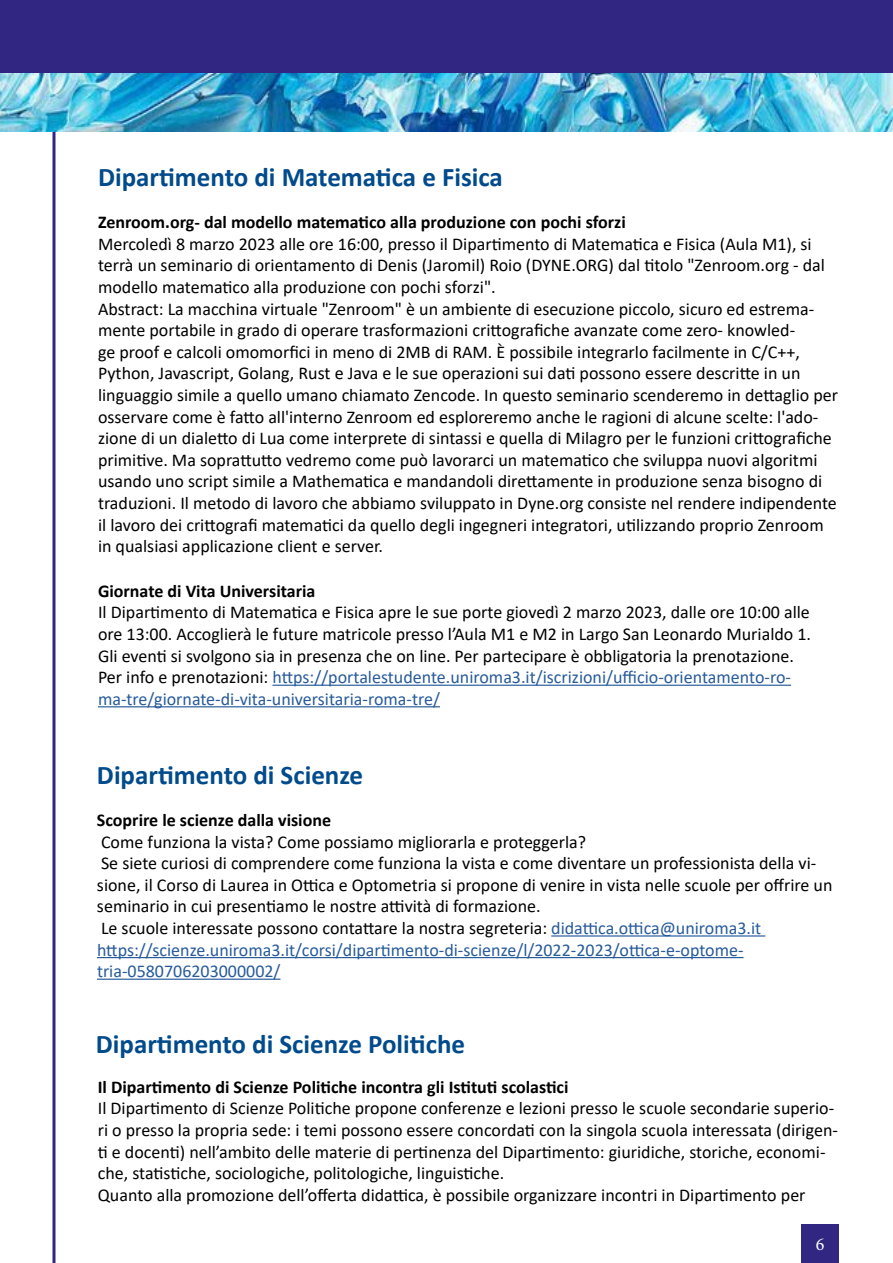
<style>
.page{position:relative;width:893px;height:1263px;background:#fff}
.page>*{position:absolute;margin:0;border:0;box-sizing:border-box;transform-origin:0 0}
.t1{font:700 27px "Calibri";color:#014b8c}
.t2{font:18px/21.6px "Calibri";color:#000}
.t3{font:700 18px "Calibri";color:#000}
.t4{font:18px "Minion Pro";color:#fff}
.s1{color:#275b9b}
</style>
<div class="page">
<img style="left:0;top:74px;width:893px;height:58px">
<div style="left:0;top:0;width:893px;height:74px;background:#312783"></div>
<svg style="left:52px;top:132px;width:4px;height:1131px"></svg>
<div style="left:801px;top:1225px;width:38px;height:38px;background:#312783"></div>
<hr style="left:272px;top:685px;width:519px;height:1px;background:#275b9b">
<hr style="left:98px;top:706px;width:342px;height:1px;background:#275b9b">
<hr style="left:551px;top:935px;width:214px;height:1px;background:#275b9b">
<hr style="left:97px;top:957px;width:647px;height:1px;background:#275b9b">
<hr style="left:97px;top:978px;width:183px;height:2px;background:#275b9b">
<h1 class="t1" style="left:98px;top:158px;width:406px">Dipartimento di Matematica e Fisica</h1>
<p class="t3" style="left:98px;top:209px;width:529px">Zenroom.org- dal modello matematico alla produzione con pochi sforzi</p>
<p class="t2" style="left:98px;top:232px;width:742px">Mercoledì 8 marzo 2023 alle ore 16:00, presso il Dipartimento di Matematica e Fisica (Aula M1), si terrà un seminario di orientamento di Denis (Jaromil) Roio (DYNE.ORG) dal titolo "Zenroom.org - dal modello matematico alla produzione con pochi sforzi".<br>Abstract: La macchina virtuale "Zenroom" è un ambiente di esecuzione piccolo, sicuro ed estrema&shy;mente portabile in grado di operare trasformazioni crittografiche avanzate come zero- knowled-<br>ge proof e calcoli omomorfici in meno di 2MB di RAM. È possibile integrarlo facilmente in C/C++, Python, Javascript, Golang, Rust e Java e le sue operazioni sui dati possono essere descritte in un linguaggio simile a quello umano chiamato Zencode. In questo seminario scenderemo in dettaglio per osservare come è fatto all'interno Zenroom ed esploreremo anche le ragioni di alcune scelte: l'ado&shy;zione di un dialetto di Lua come interprete di sintassi e quella di Milagro per le funzioni crittografiche primitive. Ma soprattutto vedremo come può lavorarci un matematico che sviluppa nuovi algoritmi usando uno script simile a Mathematica e mandandoli direttamente in produzione senza bisogno di traduzioni. Il metodo di lavoro che abbiamo sviluppato in Dyne.org consiste nel rendere indipendente il lavoro dei crittografi matematici da quello degli ingegneri integratori, utilizzando proprio Zenroom in qualsiasi applicazione client e server.</p>
<p class="t3" style="left:98px;top:578px;width:219px">Giornate di Vita Universitaria</p>
<p class="t2" style="left:98px;top:601px;width:715px">Il Dipartimento di Matematica e Fisica apre le sue porte giovedì 2 marzo 2023, dalle ore 10:00 alle ore 13:00. Accoglierà le future matricole presso l’Aula M1 e M2 in Largo San Leonardo Murialdo 1.<br>Gli eventi si svolgono sia in presenza che on line. Per partecipare è obbligatoria la prenotazione.<br>Per info e prenotazioni: <span class="s1">https://portalestudente.uniroma3.it/iscrizioni/ufficio-orientamento-ro&shy;ma-tre/giornate-di-vita-universitaria-roma-tre/</span></p>
<h1 class="t1" style="left:97px;top:756px;width:268px">Dipartimento di Scienze</h1>
<p class="t3" style="left:97px;top:807px;width:236px">Scoprire le scienze dalla visione</p>
<p class="t2" style="left:97px;top:830px;width:737px">Come funziona la vista? Come possiamo migliorarla e proteggerla?<br>Se siete curiosi di comprendere come funziona la vista e come diventare un professionista della vi&shy;sione, il Corso di Laurea in Ottica e Optometria si propone di venire in vista nelle scuole per offrire un seminario in cui presentiamo le nostre attività di formazione.<br>Le scuole interessate possono contattare la nostra segreteria: <span class="s1">didattica.ottica@uniroma3.it https://scienze.uniroma3.it/corsi/dipartimento-di-scienze/l/2022-2023/ottica-e-optome&shy;tria-0580706203000002/</span></p>
<h1 class="t1" style="left:96px;top:1025px;width:371px">Dipartimento di Scienze Politiche</h1>
<p class="t3" style="left:98px;top:1074px;width:472px">Il Dipartimento di Scienze Politiche incontra gli Istituti scolastici</p>
<p class="t2" style="left:98px;top:1097px;width:742px">Il Dipartimento di Scienze Politiche propone conferenze e lezioni presso le scuole secondarie superio&shy;ri o presso la propria sede: i temi possono essere concordati con la singola scuola interessata (dirigen&shy;ti e docenti) nell’ambito delle materie di pertinenza del Dipartimento: giuridiche, storiche, economi&shy;che, statistiche, sociologiche, politologiche, linguistiche.<br>Quanto alla promozione dell’offerta didattica, è possibile organizzare incontri in Dipartimento per</p>
<p class="t4" style="left:816px;top:1232px;width:10px">6</p>
</div>
